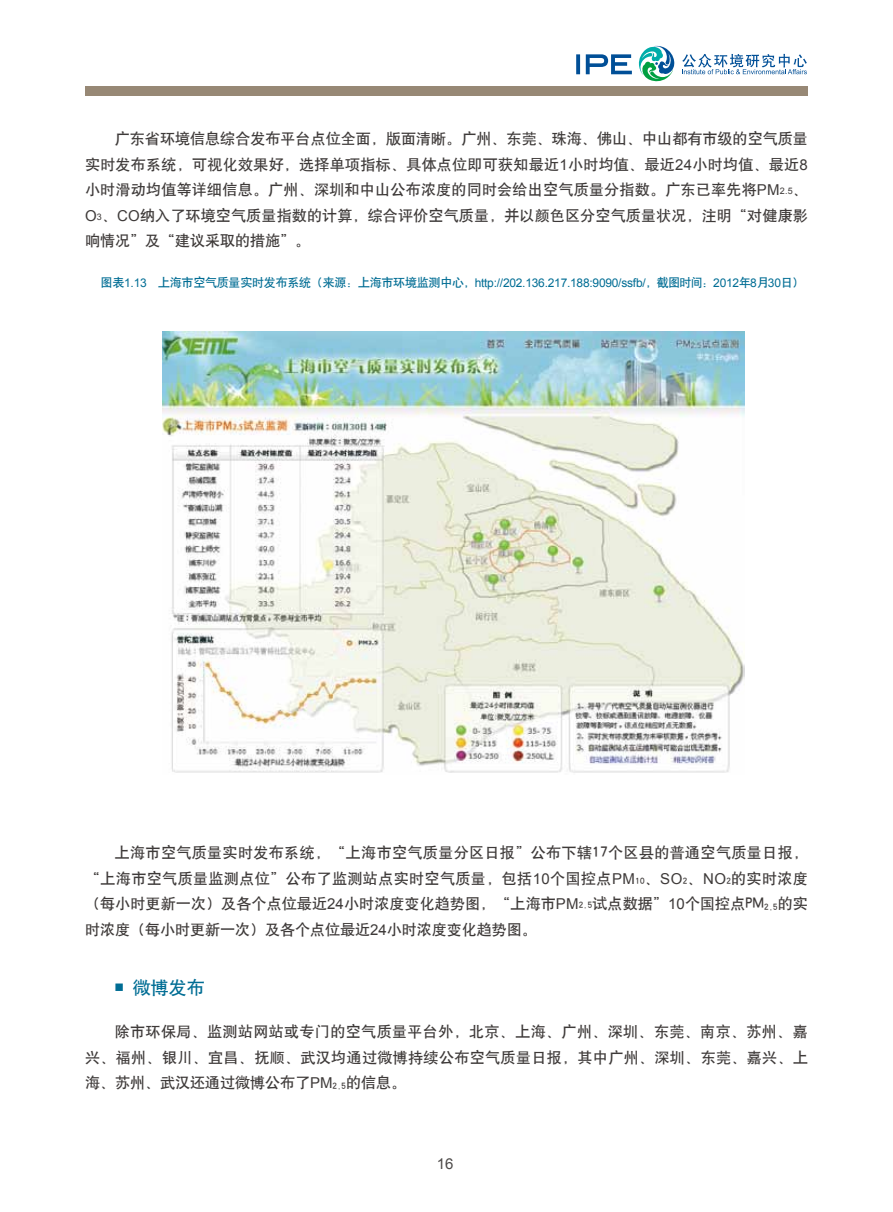
<style>
.page{position:relative;width:893px;height:1212px;background:#fff}
.page>*{position:absolute;margin:0;border:0;box-sizing:border-box;transform-origin:0 0}
.t1{font:18px "H Yb 1 gj";color:#006d94}
.t2{font:15px/25.5px "H Yb 1 gj";letter-spacing:.01em;color:#3e3a39;text-align:justify}
.t3{font:15px "Arial";color:#4c4948}
.t4{font:12px "Arial";letter-spacing:-.02em;color:#006d94}
.s1{font-family:"Arial"}
.s2{font-family:"Arial";font-size:9px}
.s3{font-family:"H Yb 1 gj"}
.s4{font-size:9px}
</style>
<div class="page">
<div style="left:85px;top:86px;width:723px;height:10px;background:#978875"></div>
<svg style="left:639px;top:46px;width:35px;height:36px"></svg>
<svg style="left:682px;top:54px;width:125px;height:20px"></svg>
<svg style="left:576px;top:54px;width:56px;height:20px"></svg>
<img style="left:162px;top:331px;width:582px;height:442px">
<p class="t2" style="left:85px;top:126px;width:724px;text-indent:30px">广东省环境信息综合发布平台点位全面，版面清晰。广州、东莞、珠海、佛山、中山都有市级的空气质量实时发布系统，可视化效果好，选择单项指标、具体点位即可获知最近<span class="s1">1</span>小时均值、最近<span class="s1">24</span>小时均值、最近<span class="s1">8</span>小时滑动均值等详细信息。广州、深圳和中山公布浓度的同时会给出空气质量分指数。广东已率先将<span class="s1">PM</span><span class="s2">2.5</span>、<span class="s1">O</span><span class="s2">3</span>、<span class="s1">CO</span>纳入了环境空气质量指数的计算，综合评价空气质量，并以颜色区分空气质量状况，注明“对健康影响情况”及“建议采取的措施”。</p>
<p class="t4" style="left:101px;top:275px;width:705px"><span class="s3">图表</span>1.13 <span class="s3">上海市空气质量实时发布系统（来源：上海市环境监测中心，</span>http://202.136.217.188:9090/ssfb/<span class="s3">，截图时间：</span>2012<span class="s3">年</span>8<span class="s3">月</span>30<span class="s3">日）</span></p>
<p class="t2" style="left:85px;top:840px;width:724px;text-indent:30px">上海市空气质量实时发布系统，“上海市空气质量分区日报”公布下辖17个区县的普通空气质量日报，“上海市空气质量监测点位”公布了监测站点实时空气质量，包括<span class="s1">10</span>个国控点<span class="s1">PM</span><sub>10</sub>、<span class="s1">SO</span><sub>2</sub>、<span class="s1">NO</span><sub>2</sub>的实时浓度（每小时更新一次）及各个点位最近<span class="s1">24</span>小时浓度变化趋势图，“上海市<span class="s1">PM</span><span class="s4">2.5</span>试点数据”<span class="s1">10</span>个国控点PM<sub>2.5</sub>的实时浓度（每小时更新一次）及各个点位最近<span class="s1">24</span>小时浓度变化趋势图。</p>
<p class="t1" style="left:115px;top:978px;width:91px"><span class="s4">■</span> 微博发布</p>
<p class="t2" style="left:85px;top:1019px;width:724px;text-indent:30px">除市环保局、监测站网站或专门的空气质量平台外，北京、上海、广州、深圳、东莞、南京、苏州、嘉兴、福州、银川、宜昌、抚顺、武汉均通过微博持续公布空气质量日报，其中广州、深圳、东莞、嘉兴、上海、苏州、武汉还通过微博公布了<span class="s1">PM</span><sub>2.5</sub>的信息。</p>
<p class="t3" style="left:437px;top:1154px;width:18px">16</p>
</div>
